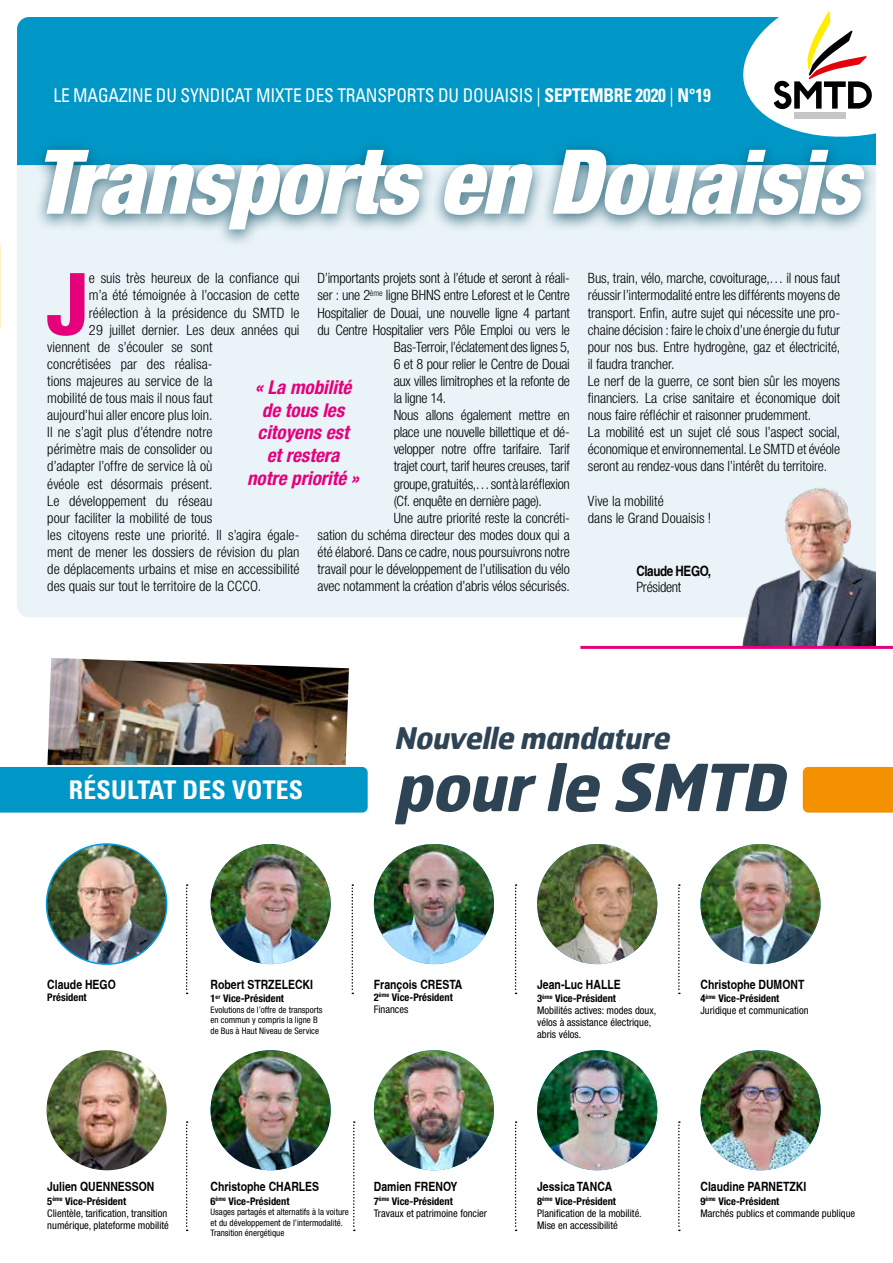
<style>
.page{position:relative;width:893px;height:1263px;background:#fff}
.page>*{position:absolute;margin:0;border:0;box-sizing:border-box;transform-origin:0 0}
.t1{font:800 condensed 86.1px "Helvetica Neue LT Std";color:#e5007c}
.t2{font:italic 700 64.8px "Hermes";color:#2e4354}
.t3{font:italic 700 29.7px "Hermes";color:#2e4354}
.t4{font:700 condensed 25.8px "Univers LT Std";letter-spacing:.01em;color:#fff}
.t5{font:italic 700 condensed 19.05px/23px "Helvetica Neue LT Std";color:#e5007c;text-align:center}
.t6{font:condensed 18.9px "Univers LT Std";letter-spacing:-.01em;color:#fff;scale:.92 1}
.t7{font:300 condensed 14.25px/17.1px "Helvetica Neue LT Std";letter-spacing:-.005em;color:#000}
.t8{font:700 condensed 14.25px "Helvetica";letter-spacing:-.03em;color:#000}
.t9{font:700 condensed 12.75px "Helvetica";color:#000}
.t10{font:condensed 10.5px/12px "Helvetica Neue LT Std";color:#000}
.t11{font:700 condensed 10.5px/12px "Helvetica Neue LT Std";color:#000}
.t12{font:condensed 9px/10.5px "Helvetica Neue LT Std";color:#000}
.s1{font-weight:700}
.s2{font-weight:400}
</style>
<div class="page">
<div style="left:17px;top:165px;width:859px;height:452px;background:#eaf3f8"></div>
<div style="left:17px;top:17px;width:721px;height:148px;background:#0097c6"></div>
<svg style="left:738px;top:11px;width:138px;height:129px"></svg>
<div style="left:32px;top:140px;width:846px;height:108px;background:#00455b;opacity:.75"></div>
<svg style="left:45px;top:150px;width:821px;height:79px"></svg>
<img style="left:47px;top:844px;width:120px;height:120px;border-radius:60px">
<div style="left:46px;top:843px;width:121px;height:122px;border:2px solid #009ee3;border-radius:50%"></div>
<img style="left:47px;top:1050px;width:120px;height:120px;border-radius:60px">
<img style="left:211px;top:844px;width:120px;height:120px;border-radius:60px">
<img style="left:211px;top:1050px;width:120px;height:120px;border-radius:60px">
<img style="left:374px;top:844px;width:120px;height:120px;border-radius:60px">
<img style="left:374px;top:1050px;width:120px;height:120px;border-radius:60px">
<img style="left:537px;top:844px;width:120px;height:120px;border-radius:60px">
<img style="left:537px;top:1050px;width:120px;height:120px;border-radius:60px">
<img style="left:700px;top:844px;width:121px;height:120px;border-radius:60px">
<img style="left:700px;top:1050px;width:121px;height:120px;border-radius:60px">
<svg style="left:186px;top:884px;width:2px;height:110px"></svg>
<svg style="left:186px;top:1121px;width:2px;height:110px"></svg>
<svg style="left:352px;top:884px;width:1px;height:110px"></svg>
<svg style="left:353px;top:1121px;width:2px;height:110px"></svg>
<svg style="left:515px;top:884px;width:2px;height:110px"></svg>
<svg style="left:515px;top:1121px;width:2px;height:110px"></svg>
<svg style="left:678px;top:884px;width:2px;height:110px"></svg>
<svg style="left:678px;top:1121px;width:2px;height:110px"></svg>
<img style="left:742px;top:481px;width:133px;height:165px">
<hr style="left:580px;top:646px;width:313px;height:3px;background:#e5007c">
<img style="left:47px;top:658px;width:302px;height:107px">
<div style="left:0;top:767px;width:368px;height:46px;background:#0097c6"></div>
<div style="left:803px;top:767px;width:90px;height:46px;background:#f39100"></div>
<h3 class="t6" style="left:54px;top:84px;width:716px">LE MAGAZINE DU SYNDICAT MIXTE DES TRANSPORTS DU DOUAISIS | <span class="s1">SEPTEMBRE 2020</span> | <span class="s1">N°19</span></h3>
<h1 class="t1" style="left:46px;top:251px;width:45px">J</h1>
<p class="t7" style="left:89px;top:270px;width:212px">e suis très heureux de la confiance qui</p>
<p class="t7" style="left:318px;top:270px;width:254px">D’importants projets sont à l’étude et seront à réali-</p>
<p class="t7" style="left:318px;top:287px;width:254px">ser : une 2<sup>ème</sup> ligne BHNS entre Leforest et le Centre</p>
<p class="t7" style="left:318px;top:304px;width:254px">Hospitalier de Douai, une nouvelle ligne 4 partant</p>
<p class="t7" style="left:318px;top:321px;width:254px">du Centre Hospitalier vers Pôle Emploi ou vers le</p>
<p class="t7" style="left:394px;top:338px;width:178px">Bas-Terroir, l’éclatement des lignes 5,</p>
<p class="t7" style="left:394px;top:355px;width:178px">6 et 8 pour relier le Centre de Douai</p>
<p class="t7" style="left:394px;top:372px;width:178px">aux villes limitrophes et la refonte de</p>
<p class="t7" style="left:394px;top:389px;width:54px">la ligne 14.</p>
<p class="t7" style="left:394px;top:406px;width:178px">Nous allons également mettre en</p>
<p class="t7" style="left:394px;top:423px;width:178px">place une nouvelle billettique et dé-</p>
<p class="t7" style="left:394px;top:441px;width:178px">velopper notre offre tarifaire. Tarif</p>
<p class="t7" style="left:394px;top:458px;width:178px">trajet court, tarif heures creuses, tarif</p>
<p class="t7" style="left:394px;top:475px;width:178px">groupe, gratuités,… sont à la réflexion</p>
<p class="t7" style="left:394px;top:492px;width:150px">(Cf. enquête en dernière page).</p>
<p class="t7" style="left:394px;top:509px;width:178px">Une autre priorité reste la concréti-</p>
<p class="t7" style="left:318px;top:526px;width:254px">sation du schéma directeur des modes doux qui a</p>
<p class="t7" style="left:318px;top:543px;width:254px">été élaboré. Dans ce cadre, nous poursuivrons notre</p>
<p class="t7" style="left:318px;top:560px;width:254px">travail pour le développement de l’utilisation du vélo</p>
<p class="t7" style="left:318px;top:577px;width:254px">avec notamment la création d’abris vélos sécurisés.</p>
<p class="t7" style="left:89px;top:287px;width:212px">m’a été témoignée à l’occasion de cette</p>
<p class="t7" style="left:89px;top:304px;width:212px">réélection à la présidence du SMTD le</p>
<p class="t7" style="left:89px;top:321px;width:212px">29 juillet dernier. Les deux années qui</p>
<p class="t7" style="left:47px;top:338px;width:167px">viennent de s’écouler se sont</p>
<p class="t7" style="left:47px;top:355px;width:167px">concrétisées par des réalisa-</p>
<p class="t7" style="left:47px;top:372px;width:167px">tions majeures au service de la</p>
<p class="t7" style="left:47px;top:389px;width:167px">mobilité de tous mais il nous faut</p>
<p class="t7" style="left:47px;top:406px;width:167px">aujourd’hui aller encore plus loin.</p>
<p class="t7" style="left:47px;top:423px;width:167px">Il ne s’agit plus d’étendre notre</p>
<p class="t7" style="left:47px;top:441px;width:167px">périmètre mais de consolider ou</p>
<p class="t7" style="left:47px;top:458px;width:167px">d’adapter l’offre de service là où</p>
<p class="t7" style="left:47px;top:475px;width:167px">évéole est désormais présent.</p>
<p class="t7" style="left:47px;top:492px;width:167px">Le développement du réseau</p>
<p class="t7" style="left:47px;top:509px;width:167px">pour faciliter la mobilité de tous</p>
<p class="t7" style="left:47px;top:526px;width:254px">les citoyens reste une priorité. Il s’agira égale-</p>
<p class="t7" style="left:47px;top:543px;width:254px">ment de mener les dossiers de révision du plan</p>
<p class="t7" style="left:47px;top:560px;width:254px">de déplacements urbains et mise en accessibilité</p>
<p class="t7" style="left:47px;top:577px;width:215px">des quais sur tout le territoire de la CCCO.</p>
<h3 class="t5" style="left:247px;top:376px;width:113px">« La mobilité de tous les citoyens est<br>et restera notre priorité »</h3>
<p class="t7" style="left:588px;top:270px;width:254px">Bus, train, vélo, marche, covoiturage,… il nous faut réussir l’intermodalité entre les différents moyens de transport. Enfin, autre sujet qui nécessite une pro&shy;chaine décision : faire le choix d’une énergie du futur pour nos bus. Entre hydrogène, gaz et électricité, il faudra trancher.<br>Le nerf de la guerre, ce sont bien sûr les moyens financiers. La crise sanitaire et économique doit nous faire réfléchir et raisonner prudemment.<br>La mobilité est un sujet clé sous l’aspect social, économique et environnemental. Le SMTD et évéole seront au rendez-vous dans l’intérêt du territoire.</p>
<p class="t7" style="left:588px;top:492px;width:125px">Vive la mobilité<br>dans le Grand Douaisis !</p>
<p class="t8" style="left:636px;top:562px;width:76px">Claude HEGO,</p>
<p class="t7" style="left:636px;top:578px;width:46px">Président</p>
<h3 class="t3" style="left:394px;top:719px;width:284px">Nouvelle mandature</h3>
<h3 class="t4" style="left:69px;top:774px;width:236px">RÉSULTAT DES VOTES</h3>
<h2 class="t2" style="left:394px;top:745px;width:408px">pourle SMTD</h2>
<p class="t9" style="left:47px;top:976px;width:70px">Claude HEGO</p>
<p class="t11" style="left:47px;top:991px;width:41px">Président</p>
<p class="t9" style="left:211px;top:976px;width:104px">Robert STRZELECKI</p>
<p class="t11" style="left:211px;top:992px;width:75px">1<sup>er</sup> Vice-Président</p>
<p class="t12" style="left:211px;top:1004px;width:113px">Evolutions de l’offre de transports en commun y compris la ligne B de Bus à Haut Niveau de Service</p>
<p class="t9" style="left:374px;top:976px;width:90px">François CRESTA</p>
<p class="t11" style="left:374px;top:991px;width:80px">2<sup>ème</sup> Vice-Président<br><span class="s2">Finances</span></p>
<p class="t9" style="left:537px;top:976px;width:85px">Jean-Luc HALLE</p>
<p class="t10" style="left:537px;top:992px;width:121px"><span class="s1">3</span><sup>ème</sup> <span class="s1">Vice-Président<br></span>Mobilités actives: modes doux, vélos à assistance électrique, abris vélos.</p>
<p class="t9" style="left:700px;top:976px;width:105px">Christophe DUMONT</p>
<p class="t10" style="left:700px;top:992px;width:110px"><span class="s1">4</span><sup>ème</sup> <span class="s1">Vice-Président<br></span>Juridique et communication</p>
<p class="t9" style="left:47px;top:1179px;width:109px">Julien QUENNESSON</p>
<p class="t10" style="left:47px;top:1195px;width:123px"><span class="s1">5</span><sup>ème</sup> <span class="s1">Vice-Président<br></span>Clientèle, tarification, transition numérique, plateforme mobilité</p>
<p class="t9" style="left:211px;top:1179px;width:110px">Christophe CHARLES</p>
<p class="t11" style="left:211px;top:1195px;width:80px">6<sup>ème</sup> Vice-Président</p>
<p class="t12" style="left:211px;top:1206px;width:140px">Usages partagés et alternatifs à la voiture et du développement de l’intermodalité.<br>Transition énergétique</p>
<p class="t9" style="left:374px;top:1179px;width:85px">Damien FRENOY</p>
<p class="t10" style="left:374px;top:1195px;width:115px"><span class="s1">7</span><sup>ème</sup> <span class="s1">Vice-Président<br></span>Travaux et patrimoine foncier</p>
<p class="t9" style="left:537px;top:1179px;width:77px">Jessica TANCA</p>
<p class="t10" style="left:537px;top:1195px;width:106px"><span class="s1">8</span><sup>ème</sup> <span class="s1">Vice-Président<br></span>Planification de la mobilité.<br>Mise en accessibilité</p>
<p class="t9" style="left:700px;top:1179px;width:107px">Claudine PARNETZKI</p>
<p class="t10" style="left:700px;top:1195px;width:156px"><span class="s1">9</span><sup>ème</sup> <span class="s1">Vice-Président<br></span>Marchés publics et commande publique</p>
</div>
